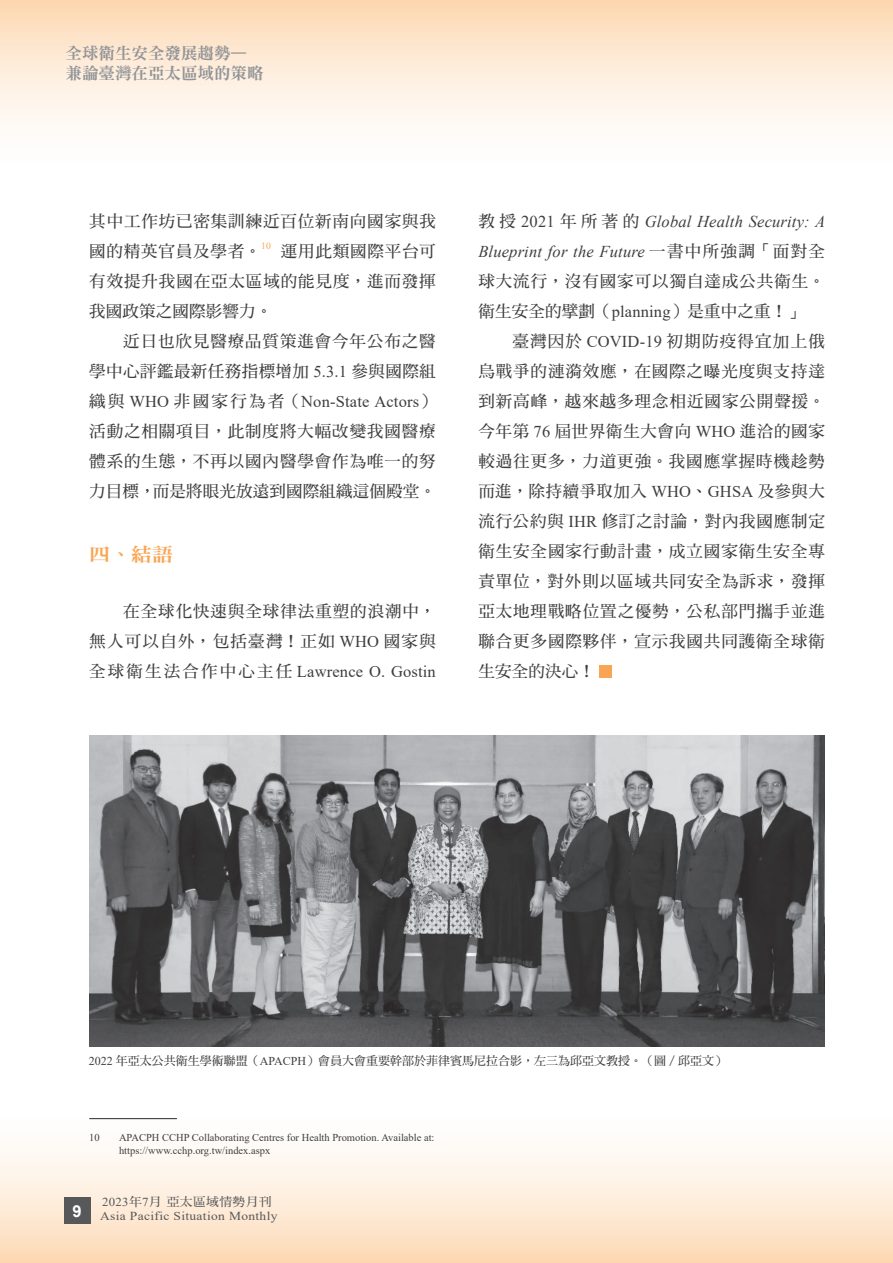
<style>
.page{position:relative;width:893px;height:1263px;background:#fff}
.page>*{position:absolute;margin:0;border:0;box-sizing:border-box;transform-origin:0 0}
.t1{font:18.9px "DF Ming Std W9";color:#f9a654;scale:1.11 1}
.t2{font:16.5px/30px "DF Ming Std W7";letter-spacing:.055em;color:#3e3e3f;text-align:justify}
.t3{font:italic 16.5px/30px "Times New Roman";letter-spacing:.01em;color:#3e3e3f}
.t4{font:16.5px "Times New Roman";letter-spacing:.01em;color:#3e3e3f}
.t5{font:16.5px/19.8px "DF Ming Std W9";color:#939598}
.t6{font:700 16.5px "Arial";color:#fff}
.t7{font:12.15px "Times New Roman";letter-spacing:.025em;color:#57585a;scale:1.11 1}
.t8{font:12.15px "DF Ming Std W7";letter-spacing:.025em;color:#57585a;scale:1.06 1}
.t9{font:12px "DF Ming Std W7";color:#3e3e3f}
.t10{font:10.5px/13.5px "Times New Roman";color:#3e3e3f}
.t11{font:9.6px "Times New Roman";color:#f9a654}
.s1{font-family:"Times New Roman"}
.s2{font-family:"DF Ming Std W7"}
.s3{font-family:"DF Ming Std W7";font-style:normal}
.s4{font-style:normal}
</style>
<div class="page">
<div style="left:0;top:1119px;width:893px;height:144px;background:linear-gradient(to bottom,#feffff,#fddbb8)"></div>
<div style="left:0;top:0;width:893px;height:161px;background:linear-gradient(to bottom,#fddab6,#feffff)"></div>
<div style="left:64px;top:1197px;width:27px;height:26px;background:#57585a"></div>
<hr style="left:89px;top:1118px;width:88px;height:1px;background:#3e3e3f">
<img style="left:89px;top:736px;width:736px;height:310px">
<div style="left:600px;top:665px;width:12px;height:13px;background:#f9a654"></div>
<p class="t5" style="left:66px;top:43px;width:199px">全球衛生安全發展趨勢—兼論臺灣在亞太區域的策略</p>
<p class="t2" style="left:89px;top:206px;width:348px">其中工作坊已密集訓練近百位新南向國家與我國的精英官員及學者。</p>
<p class="t11" style="left:261px;top:239px;width:11px">10</p>
<p class="t2" style="left:89px;top:236px;width:348px;text-indent:191px">運用此類國際平台可有效提升我國在亞太區域的能見度，進而發揮我國政策之國際影響力。</p>
<p class="t2" style="left:89px;top:326px;width:348px;text-align:right">近日也欣見醫療品質策進會今年公布之醫<br>學中心評鑑最新任務指標增加 <span class="s1">5.3.1</span> 參與國際組</p>
<p class="t4" style="left:89px;top:390px;width:348px"><span class="s2">織與</span> WHO <span class="s2">非國家行為者（</span>Non-State Actors<span class="s2">）</span></p>
<p class="t2" style="left:89px;top:416px;width:348px">活動之相關項目，此制度將大幅改變我國醫療體系的生態，不再以國內醫學會作為唯一的努力目標，而是將眼光放遠到國際組織這個殿堂。</p>
<p class="t1" style="left:89px;top:543px;width:77px">四、結語</p>
<p class="t2" style="left:89px;top:596px;width:348px;text-align:right">在全球化快速與全球律法重塑的浪潮中，<br>無人可以自外，包括臺灣！正如 <span class="s1">WHO</span> 國家與</p>
<p class="t4" style="left:89px;top:660px;width:348px"><span class="s2">全球衛生法合作中心主任</span> Lawrence O. Gostin</p>
<p class="t3" style="left:478px;top:206px;width:348px"><span class="s3">教授</span> <span class="s4">2021</span> <span class="s3">年所著的</span> Global Health Security: A<br>Blueprint for the Future <span class="s3">一書中所強調「面對全</span></p>
<p class="t2" style="left:478px;top:266px;width:348px">球大流行，沒有國家可以獨自達成公共衛生。衛生安全的擘劃（<span class="s1">planning</span>）是重中之重！」</p>
<p class="t2" style="left:478px;top:326px;width:348px;text-indent:34px">臺灣因於 <span class="s1">COVID-19</span> 初期防疫得宜加上俄烏戰爭的漣漪效應，在國際之曝光度與支持達到新高峰，越來越多理念相近國家公開聲援。今年第 <span class="s1">76</span> 屆世界衛生大會向 <span class="s1">WHO</span> 進洽的國家較過往更多，力道更強。我國應掌握時機趁勢而進，除持續爭取加入 <span class="s1">WHO</span>、<span class="s1">GHSA</span> 及參與大流行公約與 <span class="s1">IHR</span> 修訂之討論，對內我國應制定衛生安全國家行動計畫，成立國家衛生安全專責單位，對外則以區域共同安全為訴求，發揮亞太地理戰略位置之優勢，公私部門攜手並進聯合更多國際夥伴，宣示我國共同護衛全球衛生安全的決心！</p>
<p class="t9" style="left:89px;top:1054px;width:639px"><span class="s1">2022</span> 年亞太公共衛生學術聯盟（<span class="s1">APACPH</span>）會員大會重要幹部於菲律賓馬尼拉合影，左三為邱亞文教授。（圖／邱亞文）</p>
<p class="t10" style="left:89px;top:1130px;width:12px">10</p>
<p class="t10" style="left:119px;top:1130px;width:317px">APACPH CCHP Collaborating Centres for Health Promotion. Available at: https://www.cchp.org.tw/index.aspx</p>
<p class="t6" style="left:73px;top:1199px;width:11px">9</p>
<p class="t8" style="left:102px;top:1195px;width:162px"><span class="s1">2023</span>年<span class="s1">7</span>月亞太區域情勢月刊</p>
<p class="t7" style="left:100px;top:1207px;width:161px">Asia Pacific Situation Monthly</p>
</div>
